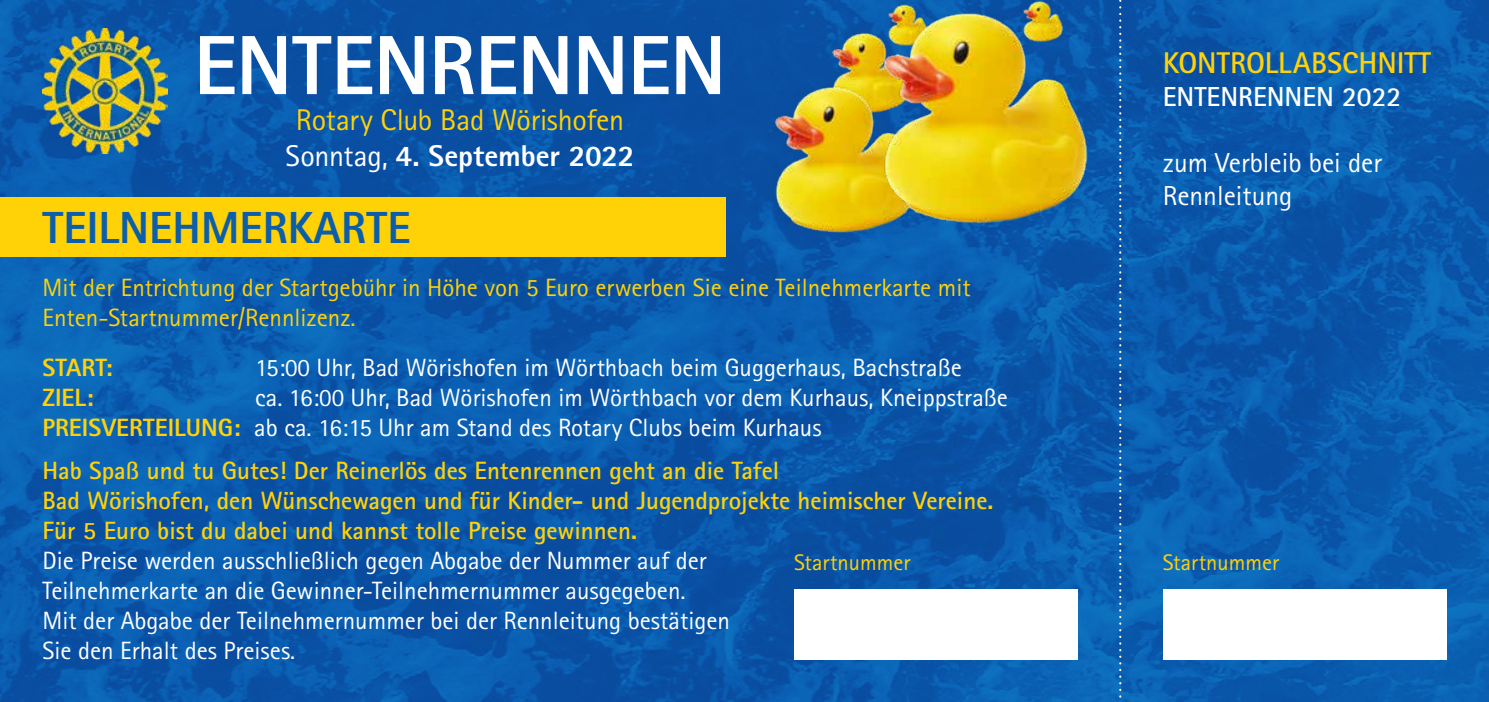
<style>
.page{position:relative;width:1489px;height:702px;background:#fff}
.page>*{position:absolute;margin:0;border:0;box-sizing:border-box;transform-origin:0 0}
.t1{font:700 84px "Rotis Ger San Ser T Extr";letter-spacing:-.01em;color:#fff}
.t2{font:700 45px "Rotis Ger San Ser T Extr";color:#0c5eaa}
.t3{font:30px "Rotis Ger San Ser T";letter-spacing:-.01em;color:#ffd208}
.t4{font:700 30px "Rotis Ger San Ser T Extr";letter-spacing:-.005em;color:#fff}
.t5{font:700 30px "Rotis Ger San Ser T";color:#ffd208}
.t6{font:27.5px/33px "Rotis Ger San Ser T";color:#fff}
.t7{font:700 27.5px "Rotis Ger San Ser T";color:#fff}
.t8{font:25px/30px "Rotis Ger San Ser T";color:#fff}
.t9{font:700 25px/30px "Rotis Ger San Ser T";color:#ffd208}
.t10{font:25px/30px "Rotis Ger San Ser T";color:#ffd208}
.t11{font:700 25px "Rotis Ger San Ser T Extr";color:#ffd208}
.t12{font:22.5px "Rotis Ger San Ser T";color:#ffd208}
.s1{font-family:"Rotis Ger San Ser T";font-weight:400}
.s2{font-family:"Rotis Ger San Ser T Extr";font-weight:700;color:#ffd208}
</style>
<div class="page">
<img style="left:0;top:0;width:1488px;height:702px">
<div style="left:794px;top:588px;width:283px;height:71px;background:#fff"></div>
<div style="left:1162px;top:588px;width:284px;height:71px;background:#fff"></div>
<img style="left:786px;top:21px;width:77px;height:42px">
<img style="left:765px;top:63px;width:98px;height:189px">
<img style="left:863px;top:0;width:310px;height:252px">
<svg style="left:1119px;top:0;width:2px;height:702px"></svg>
<img style="left:43px;top:28px;width:124px;height:125px">
<div style="left:0;top:197px;width:725px;height:60px;background:#ffd208"></div>
<h1 class="t1" style="left:194px;top:12px;width:534px">ENTENRENNEN</h1>
<p class="t3" style="left:296px;top:102px;width:330px">Rotary Club Bad Wörishofen</p>
<p class="t4" style="left:286px;top:137px;width:350px"><span class="s1">Sonntag,</span> 4. September 2022</p>
<h2 class="t2" style="left:43px;top:199px;width:370px">TEILNEHMERKARTE</h2>
<p class="t10" style="left:43px;top:272px;width:929px">Mit der Entrichtung der Startgebühr in Höhe von 5 Euro erwerben Sie eine Teilnehmerkarte mit<br>Enten-Startnummer/Rennlizenz.</p>
<p class="t11" style="left:43px;top:351px;width:72px">START:</p>
<p class="t8" style="left:255px;top:352px;width:708px">15:00 Uhr, Bad Wörishofen im Wörthbach beim Guggerhaus, Bachstraße</p>
<p class="t11" style="left:43px;top:381px;width:52px">ZIEL:</p>
<p class="t8" style="left:43px;top:382px;width:967px;text-indent:213px">ca. 16:00 Uhr, Bad Wörishofen im Wörthbach vor dem Kurhaus, Kneippstraße<br><span class="s2">PREISVERTEILUNG:</span> ab ca. 16:15 Uhr am Stand des Rotary Clubs beim Kurhaus</p>
<p class="t5" style="left:1162px;top:44px;width:270px">KONTROLLABSCHNITT</p>
<p class="t7" style="left:1162px;top:80px;width:240px">ENTENRENNEN 2022</p>
<p class="t6" style="left:1162px;top:146px;width:221px">zum Verbleib bei der<br>Rennleitung</p>
<p class="t9" style="left:43px;top:455px;width:952px">Hab Spaß und tu Gutes! Der Reinerlös des Entenrennen geht an die Tafel<br>Bad Wörishofen, den Wünschewagen und für Kinder- und Jugendprojekte heimischer Vereine.<br>Für 5 Euro bist du dabei und kannst tolle Preise gewinnen.</p>
<p class="t8" style="left:43px;top:545px;width:689px">Die Preise werden ausschließlich gegen Abgabe der Nummer auf der Teilnehmerkarte an die Gewinner-Teilnehmernummer ausgegeben.<br>Mit der Abgabe der Teilnehmernummer bei der Rennleitung bestätigen Sie den Erhalt des Preises.</p>
<p class="t12" style="left:794px;top:549px;width:118px">Startnummer</p>
<p class="t12" style="left:1162px;top:549px;width:118px">Startnummer</p>
</div>
